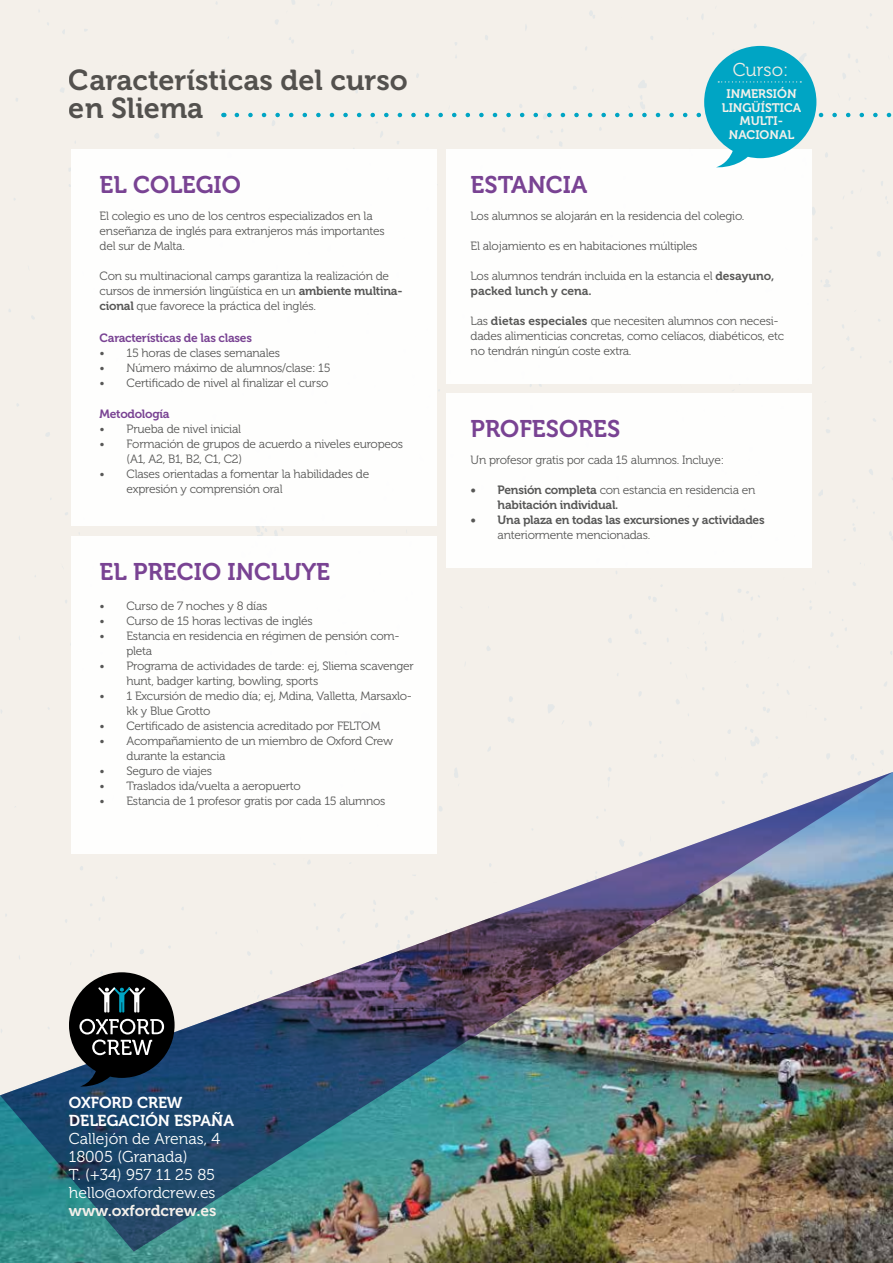
<style>
.page{position:relative;width:893px;height:1263px;background:#fff}
.page>*{position:absolute;margin:0;border:0;box-sizing:border-box;transform-origin:0 0}
.t1{font:28.8px/28.5px "Museo 700";color:#575756}
.t2{font:24px "Museo 700";color:#794393}
.t3{font:18.6px "Museo 300";color:#f0ece5}
.t4{font:15.75px/18px "Museo 300";color:#fff}
.t5{font:15.75px/18px "Museo 700";color:#fff}
.t6{font:15.75px "Museo 700";color:#f4f0ea}
.t7{font:12.45px/13.8px "Museo 700";color:#f4f0ea;text-align:center}
.t8{font:12px/15px "Museo 300";letter-spacing:-.02em;color:#575756}
.t9{font:12px "Museo 700";letter-spacing:-.02em;color:#575756}
.t10{font:12px "Museo 700";letter-spacing:-.02em;color:#794393}
.t11{font:12px "Museo 700";color:#575756}
.s1{font-family:"Museo 700"}
</style>
<div class="page">
<div style="left:0;top:0;width:893px;height:772px;background:#f4f0ea"></div>
<img style="left:0;top:1251px;width:893px;height:12px">
<img style="left:0;top:772px;width:893px;height:479px">
<svg style="left:69px;top:972px;width:106px;height:116px;background:#384147"></svg>
<div style="left:71px;top:536px;width:366px;height:317px;background:#fff"></div>
<div style="left:446px;top:149px;width:366px;height:234px;background:#fff"></div>
<div style="left:446px;top:393px;width:366px;height:175px;background:#fff"></div>
<div style="left:71px;top:149px;width:366px;height:377px;background:#fff"></div>
<svg style="left:237px;top:46px;width:656px;height:123px;background:#d4e7e7"></svg>
<h1 class="t1" style="left:69px;top:66px;width:340px">Características del curso en Sliema</h1>
<h2 class="t2" style="left:100px;top:171px;width:143px">EL COLEGIO</h2>
<p class="t8" style="left:100px;top:209px;width:287px">El colegio es uno de los centros especializados en la enseñanza de inglés para extranjeros más importantes del sur de Malta.</p>
<p class="t8" style="left:100px;top:269px;width:304px">Con su multinacional camps garantiza la realización de cursos de inmersión lingüística en un <span class="s1">ambiente multina&shy;cional</span> que favorece la práctica del inglés.</p>
<p class="t10" style="left:100px;top:331px;width:154px">Características de las clases</p>
<p class="t8" style="left:100px;top:345px;width:182px">• 15 horas de clases semanales</p>
<p class="t8" style="left:100px;top:360px;width:232px">• Número máximo de alumnos/clase: 15</p>
<p class="t8" style="left:100px;top:375px;width:230px">• Certificado de nivel al finalizar el curso</p>
<p class="t10" style="left:100px;top:407px;width:72px">Metodología</p>
<p class="t8" style="left:100px;top:422px;width:143px">• Prueba de nivel inicial</p>
<p class="t8" style="left:127px;top:437px;width:278px;text-indent:-27px">• Formación de grupos de acuerdo a niveles europeos (A1, A2, B1, B2, C1, C2)</p>
<p class="t8" style="left:127px;top:467px;width:244px;text-indent:-27px">• Clases orientadas a fomentar la habilidades de expresión y comprensión oral</p>
<h2 class="t2" style="left:100px;top:559px;width:232px">EL PRECIO INCLUYE</h2>
<p class="t8" style="left:100px;top:599px;width:169px">• Curso de 7 noches y 8 días</p>
<p class="t8" style="left:100px;top:614px;width:215px">• Curso de 15 horas lectivas de inglés</p>
<p class="t8" style="left:127px;top:629px;width:275px;text-indent:-27px">• Estancia en residencia en régimen de pensión com&shy;pleta</p>
<p class="t8" style="left:127px;top:659px;width:289px;text-indent:-27px">• Programa de actividades de tarde: ej, Sliema scavenger hunt, badger karting, bowling, sports</p>
<p class="t8" style="left:127px;top:689px;width:287px;text-indent:-27px">• 1 Excursión de medio día; ej, Mdina, Valletta, Marsaxlo&shy;kk y Blue Grotto</p>
<p class="t8" style="left:100px;top:719px;width:282px">• Certificado de asistencia acreditado por FELTOM</p>
<p class="t8" style="left:127px;top:734px;width:268px;text-indent:-27px">• Acompañamiento de un miembro de Oxford Crew durante la estancia</p>
<p class="t8" style="left:100px;top:764px;width:114px">• Seguro de viajes</p>
<p class="t8" style="left:100px;top:779px;width:203px">• Traslados ida/vuelta a aeropuerto</p>
<p class="t8" style="left:100px;top:794px;width:288px">• Estancia de 1 profesor gratis por cada 15 alumnos</p>
<h3 class="t3" style="left:733px;top:59px;width:57px">Curso:</h3>
<h2 class="t2" style="left:471px;top:171px;width:118px">ESTANCIA</h2>
<p class="t7" style="left:722px;top:87px;width:81px">INMERSIÓN<br>LINGÜÍSTICA<br>MULTI-<br>NACIONAL</p>
<p class="t8" style="left:471px;top:209px;width:275px">Los alumnos se alojarán en la residencia del colegio.</p>
<p class="t8" style="left:471px;top:239px;width:228px">El alojamiento es en habitaciones múltiples</p>
<p class="t8" style="left:471px;top:269px;width:305px">Los alumnos tendrán incluida en la estancia el <span class="s1">desayuno,</span></p>
<p class="t11" style="left:471px;top:284px;width:123px">packed lunch y cena.</p>
<p class="t8" style="left:471px;top:314px;width:315px">Las <span class="s1">dietas especiales</span> que necesiten alumnos con necesi&shy;dades alimenticias concretas, como celíacos, diabéticos, etc no tendrán ningún coste extra.</p>
<h2 class="t2" style="left:471px;top:415px;width:151px">PROFESORES</h2>
<p class="t8" style="left:471px;top:453px;width:255px">Un profesor gratis por cada 15 alumnos. Incluye:</p>
<p class="t8" style="left:471px;top:483px;width:286px"><span class="s1">• Pensión completa</span> con estancia en residencia en</p>
<p class="t9" style="left:498px;top:498px;width:122px">habitación individual.</p>
<p class="t9" style="left:471px;top:513px;width:295px">• Una plaza en todas las excursiones y actividades</p>
<p class="t8" style="left:498px;top:528px;width:154px">anteriormente mencionadas.</p>
<h3 class="t5" style="left:69px;top:1094px;width:166px">OXFORD CREW<br>DELEGACIÓN ESPAÑA</h3>
<h3 class="t4" style="left:69px;top:1130px;width:153px">Callejón de Arenas, 4<br>18005 (Granada)<br>T. (+34) 957 11 25 85 hello@oxfordcrew.es</h3>
<h3 class="t6" style="left:69px;top:1202px;width:149px">www.oxfordcrew.es</h3>
</div>
